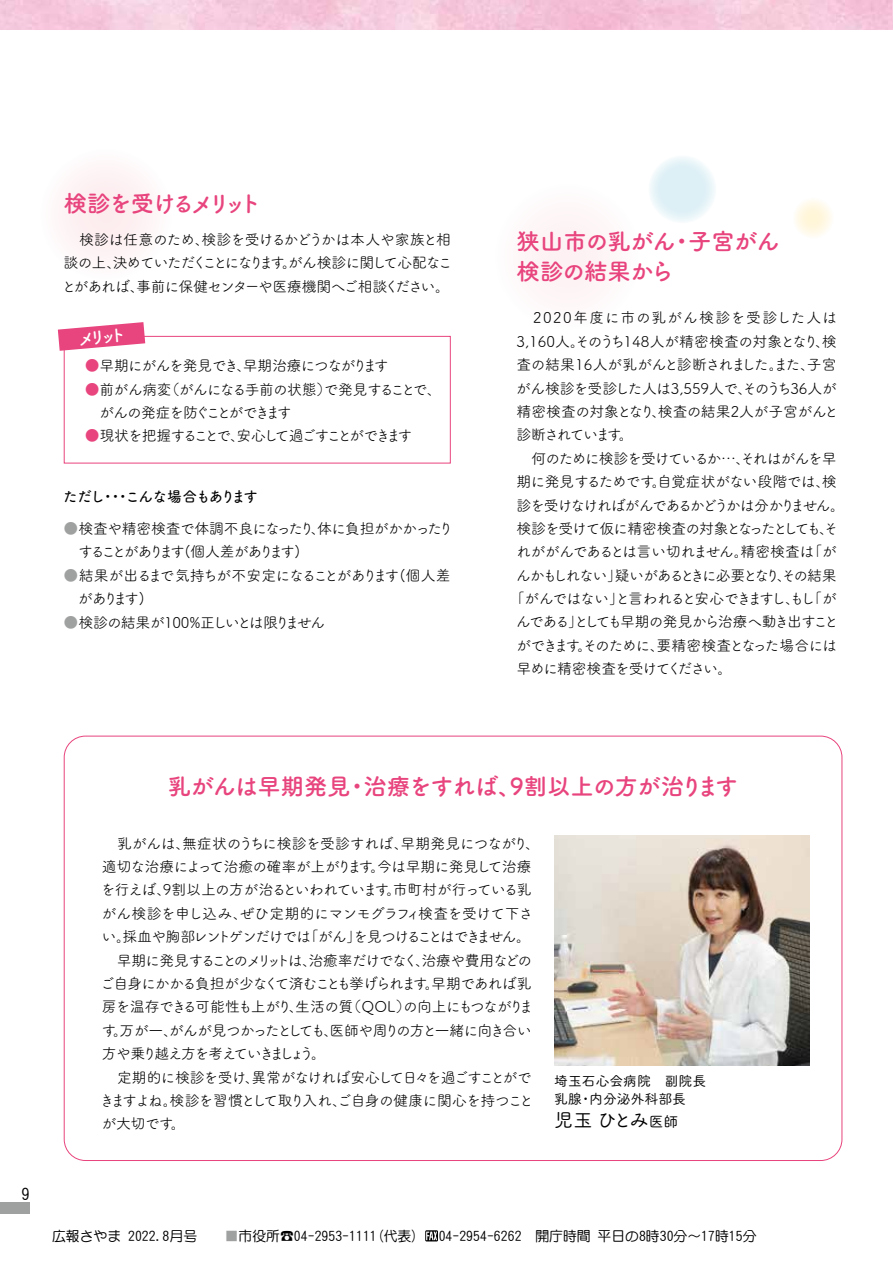
<style>
.page{position:relative;width:893px;height:1263px;background:#fff}
.page>*{position:absolute;margin:0;border:0;box-sizing:border-box;transform-origin:0 0}
.t1{font:23.4px/29.7px "Tsuku A Rd Gothic Std B";letter-spacing:-.05em;color:#e8447d}
.t2{font:23.4px "Tsuku A Rd Gothic Std B";letter-spacing:-.18em;color:#e8447d}
.t3{font:23.4px "Tsuku A Rd Gothic Std B";letter-spacing:-.03em;color:#e8447d}
.t4{font:19.2px "Tsuku A Rd Gothic Std M";letter-spacing:-.06em;color:#000}
.t5{font:16.95px "Tsuku A Rd Gothic Std B";color:#fff}
.t6{font:16.5px "DF Maru Gothic Std W5";color:#000}
.t7{font:14.85px/23.4px "Tsuku A Rd Gothic Std R";letter-spacing:-.065em;color:#000}
.t8{font:14.85px/23.4px "Tsuku A Rd Gothic Std R";letter-spacing:-.1em;color:#000}
.t9{font:14.85px/23.4px "Tsuku A Rd Gothic Std R";letter-spacing:-.105em;color:#000}
.t10{font:14.85px/23.4px "Tsuku A Rd Gothic Std R";letter-spacing:-.03em;color:#000}
.t11{font:14.85px/23.4px "Tsuku A Rd Gothic Std R";letter-spacing:-.095em;color:#000}
.t12{font:14.85px/23.4px "Tsuku A Rd Gothic Std R";letter-spacing:-.025em;color:#000}
.t13{font:14.85px/23.4px "Tsuku A Rd Gothic Std R";letter-spacing:-.12em;color:#000}
.t14{font:14.85px "Tsuku A Rd Gothic Std R";letter-spacing:-.01em;color:#000}
.t15{font:14.85px/23.4px "Tsuku A Rd Gothic Std R";letter-spacing:-.115em;color:#000}
.t16{font:14.85px/23.4px "Tsuku A Rd Gothic Std R";letter-spacing:-.04em;color:#000}
.t17{font:14.85px/23.4px "Tsuku A Rd Gothic Std R";letter-spacing:-.09em;color:#000}
.t18{font:14.85px "Tsuku A Rd Gothic Std R";letter-spacing:-.165em;color:#000}
.t19{font:14.85px/23.4px "Tsuku A Rd Gothic Std R";letter-spacing:-.085em;color:#000}
.t20{font:14.85px/23.4px "Tsuku A Rd Gothic Std R";letter-spacing:.06em;color:#000;text-align:right}
.t21{font:14.85px/23.4px "Tsuku A Rd Gothic Std R";letter-spacing:-.02em;color:#000}
.t22{font:14.85px "Tsuku A Rd Gothic Std R";letter-spacing:-.035em;color:#000}
.t23{font:14.85px "Tsuku A Rd Gothic Std R";letter-spacing:-.235em;color:#000}
.t24{font:14.85px "Tsuku A Rd Gothic Std R";letter-spacing:-.045em;color:#000}
.t25{font:14.85px "Tsuku A Rd Gothic Std R";letter-spacing:-.15em;color:#000}
.t26{font:14.85px "Tsuku A Rd Gothic Std D";letter-spacing:-.135em;color:#000}
.t27{font:14.85px "Tsuku A Rd Gothic Std R";letter-spacing:-.195em;color:#000}
.t28{font:14.85px "Tsuku A Rd Gothic Std R";letter-spacing:-.13em;color:#000}
.t29{font:14.85px "Tsuku A Rd Gothic Std R";letter-spacing:-.125em;color:#000}
.t30{font:14.85px "Tsuku A Rd Gothic Std D";letter-spacing:-.115em;color:#000}
.t31{font:13.8px "DF Maru Gothic Std W5";color:#000}
.t32{font:13.8px/18.1px "Tsuku A Rd Gothic Std M";color:#000}
.s1{color:#e8447d}
.s2{color:#9fa0a0}
.s3{font-size:14.85px}
</style>
<div class="page">
<hr style="left:892px;top:0;width:1px;height:30px;background:#f4aebf">
<svg style="left:793px;top:198px;width:41px;height:41px"></svg>
<svg style="left:648px;top:155px;width:68px;height:68px;fill:#e0f1f6"></svg>
<div style="left:40px;top:149px;width:132px;height:132px;background:#fdf6f7;border-radius:50%"></div>
<div style="left:495px;top:184px;width:145px;height:146px;background:#fef8f9;border-radius:50%"></div>
<div style="left:64px;top:336px;width:387px;height:127px;border:1px solid #e8447d"></div>
<img style="left:554px;top:836px;width:255px;height:229px">
<svg style="left:58px;top:322px;width:87px;height:29px"></svg>
<div style="left:0;top:1202px;width:30px;height:12px;background:#9fa0a0"></div>
<svg style="left:425px;top:1230px;width:13px;height:11px"></svg>
<svg style="left:426px;top:1231px;width:11px;height:9px"></svg>
<h1 class="t2" style="left:64px;top:185px;width:200px">検診を受けるメリット</h1>
<p class="t10" style="left:64px;top:227px;width:389px">　検診は任意のため検診を受けるかどうかは本人や家族と相</p>
<p class="t17" style="left:64px;top:227px;width:391px;text-indent:131px">、<br>談の上決めていただくことになりますがん検診に関して心配なこ</p>
<p class="t7" style="left:282px;top:250px;width:16px">。</p>
<p class="t7" style="left:61px;top:250px;width:390px;text-indent:45px">、<br>とがあれば事前に保健センターや医療機関へご相談ください。</p>
<p class="t7" style="left:130px;top:273px;width:16px">、</p>
<p class="t5" style="left:77px;top:325px;width:51px;rotate:-5deg">メリット</p>
<p class="t7" style="left:85px;top:353px;width:305px"><span class="s1">●</span>早期にがんを発見でき早期治療につながります</p>
<p class="t7" style="left:237px;top:353px;width:16px">、</p>
<p class="t27" style="left:324px;top:378px;width:120px">で発見することで、</p>
<p class="t7" style="left:165px;top:377px;width:168px">（がんになる手前の状態）</p>
<p class="t7" style="left:85px;top:377px;width:208px"><span class="s1">●</span>前がん病変<br>　がんの発症を防ぐことができます</p>
<p class="t18" style="left:85px;top:425px;width:329px"><span class="s1">●</span>現状を把握することで安心して過ごすことができます</p>
<p class="t7" style="left:230px;top:423px;width:16px">、</p>
<p class="t26" style="left:125px;top:485px;width:134px">こんな場合もあります</p>
<p class="t30" style="left:63px;top:485px;width:44px">ただし</p>
<p class="t30" style="left:100px;top:485px;width:32px">・・・</p>
<p class="t7" style="left:64px;top:516px;width:391px"><span class="s2">●</span>検査や精密検査で体調不良になったり体に負担がかかったり</p>
<p class="t7" style="left:311px;top:516px;width:16px">、</p>
<p class="t23" style="left:78px;top:541px;width:224px">することがあります(個人差があります(</p>
<p class="t15" style="left:78px;top:563px;width:374px;text-indent:-14px"><span class="s2">●</span>結果が出るまで気持ちが不安定になることがあります(個人差があります(</p>
<p class="t7" style="left:64px;top:609px;width:263px"><span class="s2">●</span>検診の結果が100%正しいとは限りません</p>
<h1 class="t1" style="left:688px;top:225px;width:93px">子宮がん</h1>
<h1 class="t1" style="left:517px;top:225px;width:161px">狭山市の乳がん検診の結果から</h1>
<h1 class="t1" style="left:670px;top:225px;width:25px">・</h1>
<p class="t20" style="left:517px;top:305px;width:322px">　2020年度に市の乳がん検診を受診した人は検、</p>
<p class="t14" style="left:517px;top:330px;width:303px">3,160人そのうち148人が精密検査の対象となり</p>
<p class="t12" style="left:516px;top:329px;width:322px;text-indent:54px">。<br>査の結果16人が乳がんと診断されましたまた子宮</p>
<p class="t7" style="left:800px;top:352px;width:16px">、</p>
<p class="t10" style="left:516px;top:352px;width:322px;text-indent:253px">。<br>がん検診を受診した人は3,559人でそのうち36人が</p>
<p class="t21" style="left:517px;top:375px;width:324px;text-indent:221px">、<br>精密検査の対象となり検査の結果2人が子宮がんと</p>
<p class="t7" style="left:651px;top:399px;width:16px">、</p>
<p class="t7" style="left:619px;top:422px;width:16px">。</p>
<p class="t28" style="left:516px;top:424px;width:107px">診断されています</p>
<p class="t7" style="left:517px;top:446px;width:322px">　何のために検診を受けているか…、<br>期に発見するためです自覚症状がない段階では検、</p>
<p class="t7" style="left:652px;top:469px;width:16px">。</p>
<p class="t13" style="left:517px;top:492px;width:330px">診を受けなければがんであるかどうかは分かりません。</p>
<p class="t7" style="left:819px;top:516px;width:21px">そ、</p>
<p class="t7" style="left:740px;top:446px;width:98px">それはがんを早</p>
<p class="t19" style="left:807px;top:516px;width:31px;text-indent:-291px">検診を受けて仮に精密検査の対象となったとしても「が</p>
<p class="t22" style="left:516px;top:540px;width:300px">れががんであるとは言い切れません精密検査は</p>
<p class="t13" style="left:615px;top:539px;width:223px;text-indent:119px">。<br>疑いがあるときに必要となりその結果</p>
<p class="t7" style="left:777px;top:563px;width:16px">、</p>
<p class="t29" style="left:516px;top:564px;width:108px">んかもしれない」</p>
<p class="t8" style="left:510px;top:586px;width:307px">「がんではないと言われると安心できますしもし</p>
<p class="t7" style="left:785px;top:586px;width:16px">、</p>
<p class="t7" style="left:807px;top:586px;width:31px">「が</p>
<p class="t8" style="left:516px;top:586px;width:324px;text-indent:93px">」<br>んであるとしても早期の発見から治療へ動き出すこと</p>
<p class="t7" style="left:516px;top:609px;width:323px;text-indent:52px">」<br>ができますそのために要精密検査となった場合には</p>
<p class="t7" style="left:650px;top:633px;width:16px">、</p>
<p class="t8" style="left:516px;top:633px;width:217px;text-indent:61px">。<br>早めに精密検査を受けてください。</p>
<p class="t6" style="left:22px;top:1185px;width:10px">9</p>
<h1 class="t1" style="left:364px;top:769px;width:376px">治療をすれば 9、割以上の方が治ります</h1>
<h1 class="t3" style="left:168px;top:767px;width:185px">乳がんは早期発見</h1>
<h1 class="t1" style="left:346px;top:769px;width:25px">・</h1>
<p class="t12" style="left:102px;top:831px;width:308px">　乳がんは無症状のうちに検診を受診すれば、</p>
<p class="t16" style="left:102px;top:831px;width:431px;text-indent:73px">、<br>適切な治療によって治癒の確率が上がります今は早期に発見して治療</p>
<p class="t7" style="left:100px;top:854px;width:433px;text-indent:270px">。<br>を行えば 9、割以上の方が治るといわれています市町村が行っている乳</p>
<p class="t7" style="left:240px;top:877px;width:295px;text-indent:147px">。<br>ぜひ定期的にマンモグラフィ検査を受けて下さ</p>
<p class="t7" style="left:400px;top:831px;width:129px">早期発見につながり</p>
<p class="t7" style="left:525px;top:831px;width:16px">、</p>
<p class="t14" style="left:101px;top:902px;width:148px">がん検診を申し込み、</p>
<p class="t25" style="left:304px;top:925px;width:229px">「がんを見つけることはできません。</p>
<p class="t11" style="left:102px;top:924px;width:211px">い採血や胸部レントゲンだけでは</p>
<p class="t11" style="left:102px;top:924px;width:432px;text-indent:14px">。<br>　早期に発見することのメリットは治癒率だけでなく治療や費用などの</p>
<p class="t7" style="left:415px;top:947px;width:16px">、</p>
<p class="t7" style="left:347px;top:924px;width:16px">」</p>
<p class="t7" style="left:100px;top:947px;width:433px;text-indent:202px">、<br>ご自身にかかる負担が少なくて済むことも挙げられます早期であれば乳</p>
<p class="t9" style="left:403px;top:971px;width:132px;text-indent:22px">。<br>の向上にもつながりま</p>
<p class="t7" style="left:346px;top:994px;width:66px">（QOL）</p>
<p class="t24" style="left:102px;top:996px;width:253px">房を温存できる可能性も上がり生活の質</p>
<p class="t7" style="left:101px;top:994px;width:432px;text-indent:187px">、<br>す万が一がんが見つかったとしても医師や周りの方と一緒に向き合い</p>
<p class="t7" style="left:323px;top:1018px;width:16px">、</p>
<p class="t7" style="left:113px;top:1018px;width:16px">。</p>
<p class="t7" style="left:163px;top:1018px;width:16px">、</p>
<p class="t9" style="left:102px;top:1041px;width:431px">方や乗り越え方を考えていきましょう<br>　定期的に検診を受け異常がなければ安心して日々を過ごすことがで</p>
<p class="t7" style="left:100px;top:1064px;width:436px;text-indent:145px">、<br>きますよね検診を習慣として取り入れご自身の健康に関心を持つこと</p>
<p class="t7" style="left:332px;top:1088px;width:16px">、</p>
<p class="t7" style="left:311px;top:1041px;width:16px">。</p>
<p class="t7" style="left:163px;top:1088px;width:24px;text-align:center">。。</p>
<p class="t7" style="left:101px;top:1111px;width:74px">が大切です</p>
<p class="t32" style="left:589px;top:1071px;width:118px;text-indent:-35px">埼玉石心会病院　副院長内分泌外科部長</p>
<p class="t32" style="left:554px;top:1089px;width:29px">乳腺</p>
<p class="t4" style="left:554px;top:1105px;width:126px">児玉ひとみ<span class="s3">医師</span></p>
<p class="t32" style="left:579px;top:1089px;width:15px">・</p>
<p class="t31" style="left:52px;top:1228px;width:71px">広報さやま</p>
<p class="t31" style="left:128px;top:1228px;width:299px">2022.8月号　　<span class="s2">■</span>市役所☎04‐2953‐1111（代表）</p>
<p class="t31" style="left:439px;top:1228px;width:154px">04‐2954‐6262　開庁時間</p>
<p class="t31" style="left:598px;top:1228px;width:160px">平日の時8 30分～17時15分</p>
</div>
